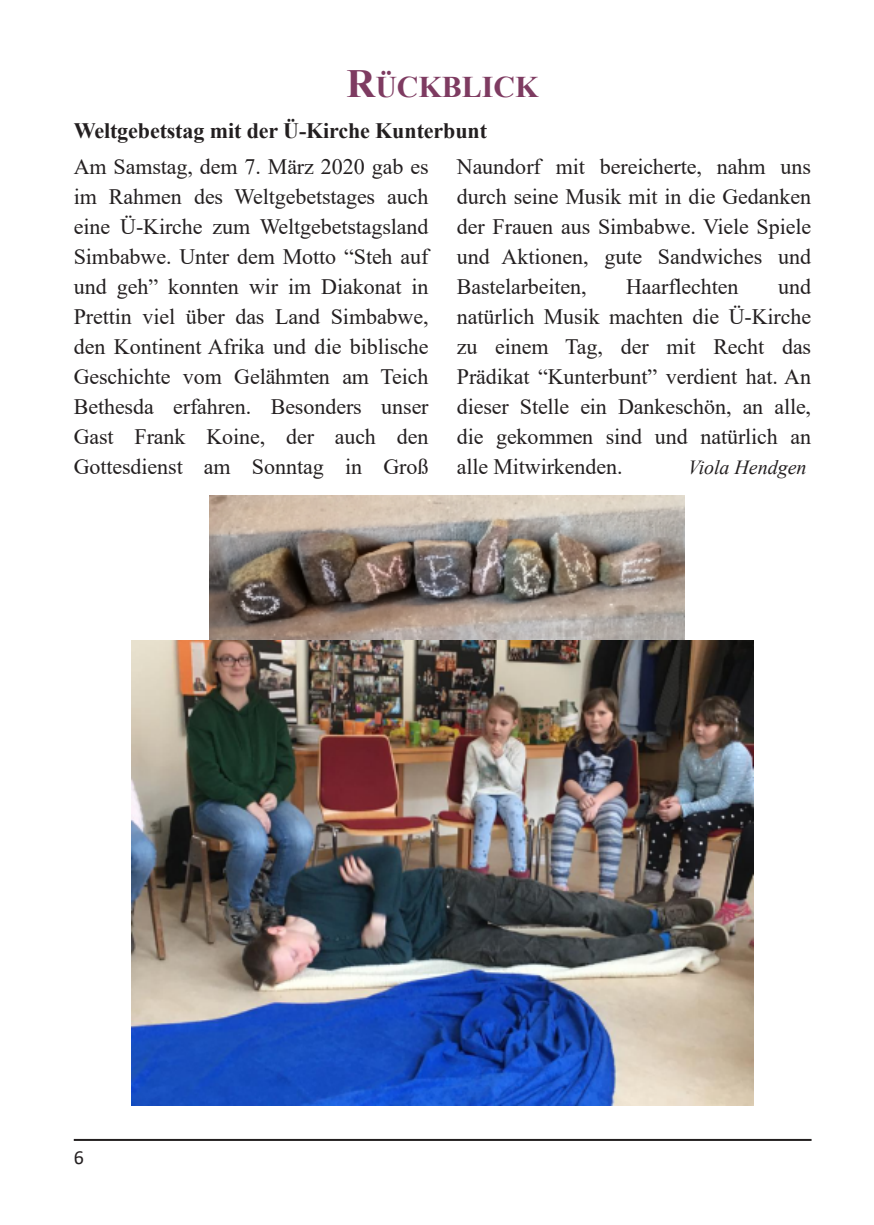
<style>
.page{position:relative;width:874px;height:1225px;background:#fff}
.page>*{position:absolute;margin:0;border:0;box-sizing:border-box;transform-origin:0 0}
.t1{font:700 30px "Times New Roman";color:#7e3b61}
.t2{font:22px/30px "Times New Roman";letter-spacing:-.005em;color:#231f20;text-align:justify}
.t3{font:700 22px "Times New Roman";letter-spacing:-.005em;color:#231f20}
.t4{font:italic 20px "Times New Roman";color:#231f20}
.t5{font:20px "Calibri";color:#231f20}
.s1{font-size:40px}
</style>
<div class="page">
<hr style="left:74px;top:1139px;width:737px;height:2px;background:#231f20">
<img style="left:210px;top:495px;width:474px;height:144px">
<img style="left:132px;top:640px;width:621px;height:465px">
<h1 class="t1" style="left:346px;top:70px;width:193px"><span class="s1">R</span>ÜCKBLICK</h1>
<p class="t3" style="left:74px;top:118px;width:414px">Weltgebetstag mit der Ü-Kirche Kunterbunt</p>
<p class="t2" style="left:74px;top:152px;width:356px">Am Samstag, dem 7. März 2020 gab es im Rahmen des Weltgebetstages auch eine Ü-Kirche zum Weltgebetstagsland Simbabwe. Unter dem Motto “Steh auf und geh” konnten wir im Diakonat in Prettin viel über das Land Simbabwe, den Kontinent Afrika und die biblische Geschichte vom Gelähmten am Teich Bethesda erfahren. Besonders unser Gast Frank Koine, der auch den Gottesdienst am Sonntag in Groß</p>
<p class="t2" style="left:456px;top:152px;width:355px">Naundorf mit bereicherte, nahm uns durch seine Musik mit in die Gedanken der Frauen aus Simbabwe. Viele Spiele und Aktionen, gute Sandwiches und Bastelarbeiten,</p>
<p class="t2" style="left:456px;top:272px;width:355px;text-indent:321px">und natürlich Musik machten die Ü-Kirche zu einem Tag, der mit Recht das Prädikat “Kunterbunt” verdient hat. An dieser Stelle ein Dankeschön, an alle, die gekommen sind und natürlich an alle Mitwirkenden.</p>
<p class="t2" style="left:625px;top:272px;width:114px">Haarflechten</p>
<p class="t4" style="left:687px;top:456px;width:120px">Viola Hendgen</p>
<p class="t5" style="left:74px;top:1149px;width:12px">6</p>
</div>
